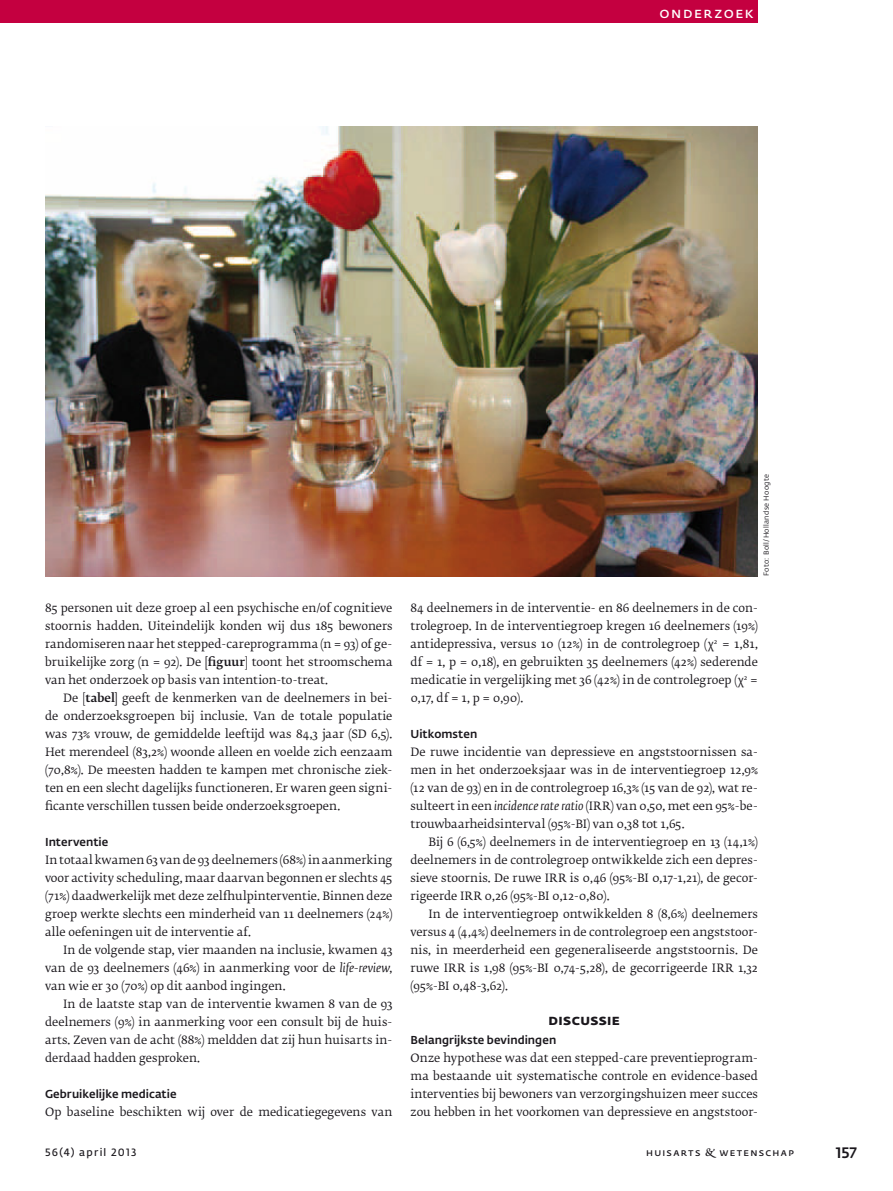
<style>
.page{position:relative;width:893px;height:1191px;background:#fff}
.page>*{position:absolute;margin:0;border:0;box-sizing:border-box;transform-origin:0 0}
.t1{font:600 15px "Fedra Sans Pro";letter-spacing:.1em;color:#fff}
.t2{font:700 15px "Fedra Sans Pro";letter-spacing:.03em;color:#1a171c}
.t3{font:500 15px "Fedra Sans Pro";color:#1a171c}
.t4{font:11.4px/18px "Fedra Serif B Pro";letter-spacing:.005em;color:#1a171c;text-align:justify}
.t5{font:500 11.4px "Fedra Sans Pro";letter-spacing:.005em;color:#1a171c}
.t6{font:600 10.5px "Fedra Sans Pro";letter-spacing:.12em;color:#1a171c}
.t7{font:7.2px "Fedra Sans Pro";letter-spacing:.045em;color:#1a171c}
.s1{font-weight:500}
.s2{font-style:italic}
.s3{font-family:"Fedra Serif B Pro Demi";font-weight:400}
</style>
<div class="page">
<div style="left:0;top:0;width:758px;height:23px;background:#c40040"></div>
<img style="left:45px;top:126px;width:713px;height:450px">
<h1 class="t1" style="left:660px;top:6px;width:96px">Onderzoek</h1>
<p class="t4" style="left:45px;top:599px;width:349px">85 personen uit deze groep al een psychische en/of cognitieve stoornis hadden. Uiteindelijk konden wij dus 185 bewoners randomiseren naar het stepped-careprogramma (n = 93) of ge&shy;bruikelijke zorg (n = 92). De <span class="s1">[figuur</span>] toont het stroomschema van het onderzoek op basis van intention-to-treat.</p>
<p class="t4" style="left:45px;top:689px;width:349px;text-indent:18px">De [<span class="s1">tabel]</span> geeft de kenmerken van de deelnemers in bei&shy;de onderzoeksgroepen bij inclusie. Van de totale populatie was 73% vrouw, de gemiddelde leeftijd was 84,3 jaar (SD 6,5).<br>Het merendeel (83,2%) woonde alleen en voelde zich eenzaam (70,8%). De meesten hadden te kampen met chronische ziek&shy;ten en een slecht dagelijks functioneren. Er waren geen signi&shy;ficante verschillen tussen beide onderzoeksgroepen.</p>
<p class="t5" style="left:45px;top:837px;width:65px">Interventie</p>
<p class="t4" style="left:45px;top:851px;width:349px">In totaal kwamen 63 van de 93 deelnemers (68%) in aanmerking voor activity scheduling, maar daarvan begonnen er slechts 45 (71%) daadwerkelijk met deze zelfhulpinterventie. Binnen deze groep werkte slechts een minderheid van 11 deelnemers (24%) alle oefeningen uit de interventie af.</p>
<p class="t4" style="left:45px;top:941px;width:349px;text-indent:18px">In de volgende stap, vier maanden na inclusie, kwamen 43 van de 93 deelnemers (46%) in aanmerking voor de <span class="s2">life-review</span>, van wie er 30 (70%) op dit aanbod ingingen.</p>
<p class="t4" style="left:45px;top:995px;width:349px;text-indent:18px">In de laatste stap van de interventie kwamen 8 van de 93 deelnemers (9%) in aanmerking voor een consult bij de huis&shy;arts. Zeven van de acht (88%) meldden dat zij hun huisarts in&shy;derdaad hadden gesproken.</p>
<p class="t5" style="left:45px;top:1089px;width:133px">Gebruikelijke medicatie</p>
<p class="t4" style="left:45px;top:1103px;width:349px">Op baseline beschikten wij over de medicatiegegevens van</p>
<p class="t7" style="left:763px;top:576px;width:104px;rotate:-90deg">Foto: Boll/Hollandse Hoogte</p>
<p class="t4" style="left:410px;top:599px;width:349px">84 deelnemers in de interventie- en 86 deelnemers in de con&shy;trolegroep. In de interventiegroep kregen 16 deelnemers (19%) antidepressiva, versus 10 (12%) in de controlegroep (χ<sup>2</sup> = 1,81, df = 1, p = 0,18), en gebruikten 35 deelnemers (42%) sederende medicatie in vergelijking met 36 (42%) in de controlegroep (χ<sup>2</sup> = 0,17, df = 1, p = 0,90).</p>
<p class="t5" style="left:410px;top:729px;width:68px">Uitkomsten</p>
<p class="t4" style="left:410px;top:743px;width:349px">De ruwe incidentie van depressieve en angststoornissen sa&shy;men in het onderzoeksjaar was in de interventiegroep 12,9% (12 van de 93) en in de controlegroep 16,3% (15 van de 92), wat re&shy;sulteert in een <span class="s2">incidence rate ratio</span> (IRR) van 0,50, met een 95%-be&shy;trouwbaarheidsinterval (95%-BI) van 0,38 tot 1,65.</p>
<p class="t4" style="left:410px;top:833px;width:349px;text-indent:18px">Bij 6 (6,5%) deelnemers in de interventiegroep en 13 (14,1%) deelnemers in de controlegroep ontwikkelde zich een depres&shy;sieve stoornis. De ruwe IRR is 0,46 (95%-BI 0,17-1,21), de gecor&shy;rigeerde IRR 0,26 (95%-BI 0,12-0,80).</p>
<p class="t4" style="left:410px;top:905px;width:349px;text-indent:18px">In de interventiegroep ontwikkelden 8 (8,6%) deelnemers versus 4 (4,4%) deelnemers in de controlegroep een angststoor&shy;nis, in meerderheid een gegeneraliseerde angststoornis. De ruwe IRR is 1,98 (95%-BI 0,74-5,28), de gecorrigeerde IRR 1,32 (95%-BI 0,48-3,62).</p>
<h1 class="t2" style="left:549px;top:1012px;width:73px">Discussie</h1>
<p class="t5" style="left:410px;top:1035px;width:147px">Belangrijkste bevindingen</p>
<p class="t4" style="left:410px;top:1049px;width:349px">Onze hypothese was dat een stepped-care preventieprogram&shy;ma bestaande uit systematische controle en evidence-based interventies bij bewoners van verzorgingshuizen meer succes zou hebben in het voorkomen van depressieve en angststoor-</p>
<p class="t6" style="left:45px;top:1147px;width:93px">56(4) april 2013</p>
<p class="t6" style="left:646px;top:1147px;width:149px">huisarts <span class="s3">&amp;</span> wetenschap</p>
<h1 class="t3" style="left:836px;top:1145px;width:23px">157</h1>
</div>
